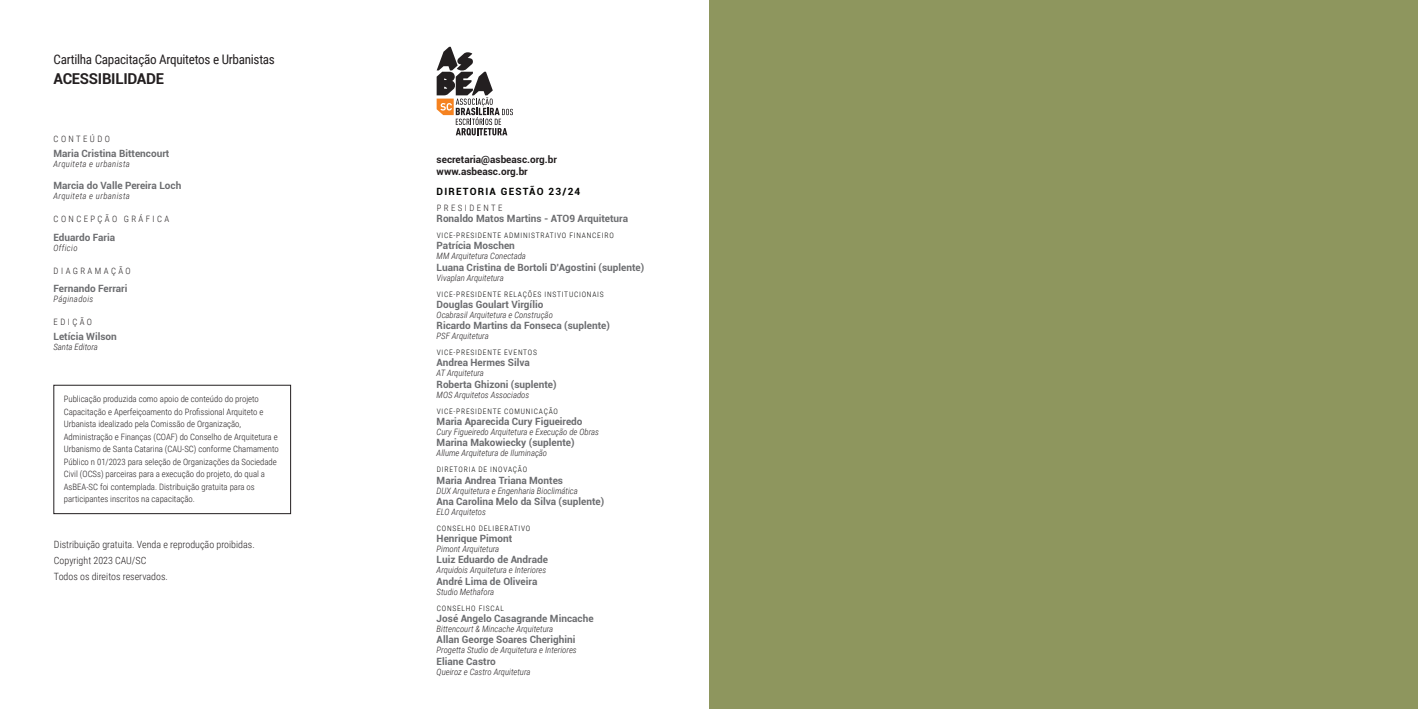
<style>
.page{position:relative;width:1418px;height:709px;background:#fff}
.page>*{position:absolute;margin:0;border:0;box-sizing:border-box;transform-origin:0 0}
.t1{font:700 15px "Roboto";letter-spacing:-.02em;color:#231f20}
.t2{font:13.12px "Roboto Condensed";letter-spacing:-.02em;color:#231f20}
.t3{font:700 10px "Roboto";color:#6c6d70}
.t4{font:300 10px/16px "Roboto Condensed";color:#231f20}
.t5{font:700 10px/12.5px "Roboto";color:#231f20}
.t6{font:700 10px "Roboto";letter-spacing:.12em;color:#040503}
.t7{font:300 8.75px/12.5px "Roboto Condensed";color:#231f20}
.t8{font:italic 300 8.75px "Roboto Condensed";color:#231f20}
.t9{font:italic 300 8.75px "Roboto Condensed";letter-spacing:.04em;color:#231f20}
.t10{font:300 8.75px "Roboto Condensed";letter-spacing:.275em;color:#231f20}
.t11{font:300 7.5px "Roboto Condensed";letter-spacing:.105em;color:#040503}
</style>
<div class="page">
<div style="left:53px;top:385px;width:238px;height:129px;border:1px solid #231f20"></div>
<svg style="left:436px;top:47px;width:77px;height:89px"></svg>
<div style="left:709px;top:0;width:708px;height:709px;background:#8e965e"></div>
<h2 class="t2" style="left:53px;top:50px;width:223px">Cartilha Capacitação Arquitetos e Urbanistas</h2>
<h1 class="t1" style="left:53px;top:68px;width:112px">ACESSIBILIDADE</h1>
<p class="t10" style="left:54px;top:133px;width:58px">CONTEÚDO</p>
<p class="t3" style="left:53px;top:147px;width:117px">Maria Cristina Bittencourt</p>
<p class="t9" style="left:53px;top:158px;width:78px">Arquiteta e urbanista</p>
<p class="t3" style="left:53px;top:178px;width:129px">Marcia do Valle Pereira Loch</p>
<p class="t9" style="left:53px;top:190px;width:78px">Arquiteta e urbanista</p>
<p class="t10" style="left:54px;top:213px;width:117px">CONCEPÇÃO GRÁFICA</p>
<p class="t3" style="left:53px;top:230px;width:63px">Eduardo Faria</p>
<p class="t9" style="left:53px;top:241px;width:26px">Officio</p>
<p class="t10" style="left:54px;top:264px;width:79px">DIAGRAMAÇÃO</p>
<p class="t3" style="left:53px;top:281px;width:75px">Fernando Ferrari</p>
<p class="t9" style="left:53px;top:293px;width:41px">Páginadois</p>
<p class="t7" style="left:54px;top:315px;width:40px">EDIÇÃO</p>
<p class="t3" style="left:53px;top:329px;width:65px">Letícia Wilson</p>
<p class="t8" style="left:53px;top:341px;width:46px">Santa Editora</p>
<p class="t7" style="left:64px;top:393px;width:216px">Publicação produzida como apoio de conteúdo do projeto Capacitação e Aperfeiçoamento do Profissional Arquiteto e Urbanista idealizado pela Comissão de Organização, Administração e Finanças (COAF) do Conselho de Arquitetura e Urbanismo de Santa Catarina (CAU-SC) conforme Chamamento Público n 01/2023 para seleção de Organizações da Sociedade Civil (OCSs) parceiras para a execução do projeto, do qual a AsBEA-SC foi contemplada. Distribuição gratuita para os participantes inscritos na capacitação.</p>
<p class="t4" style="left:54px;top:536px;width:202px">Distribuição gratuita. Venda e reprodução proibidas.<br>Copyright 2023 CAU/SC<br>Todos os direitos reservados.</p>
<p class="t5" style="left:436px;top:152px;width:122px">secretaria@asbeasc.org.br www.asbeasc.org.br</p>
<p class="t6" style="left:436px;top:184px;width:145px">DIRETORIA GESTÃO 23/24</p>
<p class="t10" style="left:437px;top:201px;width:67px">PRESIDENTE</p>
<p class="t3" style="left:436px;top:211px;width:193px">Ronaldo Matos Martins - ATO9 Arquitetura</p>
<p class="t11" style="left:437px;top:230px;width:178px">VICE-PRESIDENTE ADMINISTRATIVO FINANCEIRO</p>
<p class="t3" style="left:436px;top:239px;width:80px">Patrícia Moschen</p>
<p class="t8" style="left:436px;top:250px;width:91px">MM Arquitetura Conectada</p>
<p class="t3" style="left:436px;top:260px;width:209px">Luana Cristina de Bortoli D’Agostini (suplente)</p>
<p class="t8" style="left:436px;top:271px;width:69px">Vivaplan Arquitetura</p>
<p class="t11" style="left:437px;top:289px;width:168px">VICE-PRESIDENTE RELAÇÕES INSTITUCIONAIS</p>
<p class="t3" style="left:436px;top:297px;width:108px">Douglas Goulart Virgílio</p>
<p class="t8" style="left:436px;top:308px;width:118px">Ocabrasil Arquitetura e Construção</p>
<p class="t3" style="left:436px;top:318px;width:175px">Ricardo Martins da Fonseca (suplente)</p>
<p class="t8" style="left:436px;top:330px;width:54px">PSF Arquitetura</p>
<p class="t11" style="left:437px;top:347px;width:102px">VICE-PRESIDENTE EVENTOS</p>
<p class="t3" style="left:436px;top:356px;width:95px">Andrea Hermes Silva</p>
<p class="t8" style="left:436px;top:367px;width:49px">AT Arquitetura</p>
<p class="t3" style="left:436px;top:377px;width:121px">Roberta Ghizoni (suplente)</p>
<p class="t8" style="left:436px;top:388px;width:94px">MOS Arquitetos Associados</p>
<p class="t11" style="left:437px;top:406px;width:123px">VICE-PRESIDENTE COMUNICAÇÃO</p>
<p class="t3" style="left:436px;top:414px;width:147px">Maria Aparecida Cury Figueiredo</p>
<p class="t8" style="left:436px;top:426px;width:164px">Cury Figueiredo Arquitetura e Execução de Obras</p>
<p class="t3" style="left:436px;top:435px;width:139px">Marina Makowiecky (suplente)</p>
<p class="t8" style="left:436px;top:447px;width:112px">Allume Arquitetura de Iluminação</p>
<p class="t11" style="left:437px;top:464px;width:92px">DIRETORIA DE INOVAÇÃO</p>
<p class="t3" style="left:436px;top:473px;width:128px">Maria Andrea Triana Montes</p>
<p class="t8" style="left:436px;top:484px;width:143px">DUX Arquitetura e Engenharia Bioclimática</p>
<p class="t3" style="left:436px;top:494px;width:169px">Ana Carolina Melo da Silva (suplente)</p>
<p class="t8" style="left:436px;top:505px;width:51px">ELO Arquitetos</p>
<p class="t11" style="left:437px;top:523px;width:95px">CONSELHO DELIBERATIVO</p>
<p class="t3" style="left:436px;top:531px;width:77px">Henrique Pimont</p>
<p class="t8" style="left:436px;top:543px;width:64px">Pimont Arquitetura</p>
<p class="t3" style="left:436px;top:553px;width:113px">Luiz Eduardo de Andrade</p>
<p class="t8" style="left:436px;top:564px;width:111px">Arquidois Arquitetura e Interiores</p>
<p class="t3" style="left:436px;top:574px;width:102px">André Lima de Oliveira</p>
<p class="t8" style="left:436px;top:585px;width:59px">Studio Methafora</p>
<p class="t11" style="left:437px;top:603px;width:69px">CONSELHO FISCAL</p>
<p class="t3" style="left:436px;top:611px;width:158px">José Angelo Casagrande Mincache</p>
<p class="t8" style="left:436px;top:622px;width:118px">Bittencourt &amp; Mincache Arquitetura</p>
<p class="t3" style="left:436px;top:632px;width:140px">Allan George Soares Cherighini</p>
<p class="t8" style="left:436px;top:644px;width:142px">Progetta Studio de Arquitetura e Interiores</p>
<p class="t3" style="left:436px;top:654px;width:61px">Eliane Castro</p>
<p class="t8" style="left:436px;top:665px;width:95px">Queiroz e Castro Arquitetura</p>
</div>
